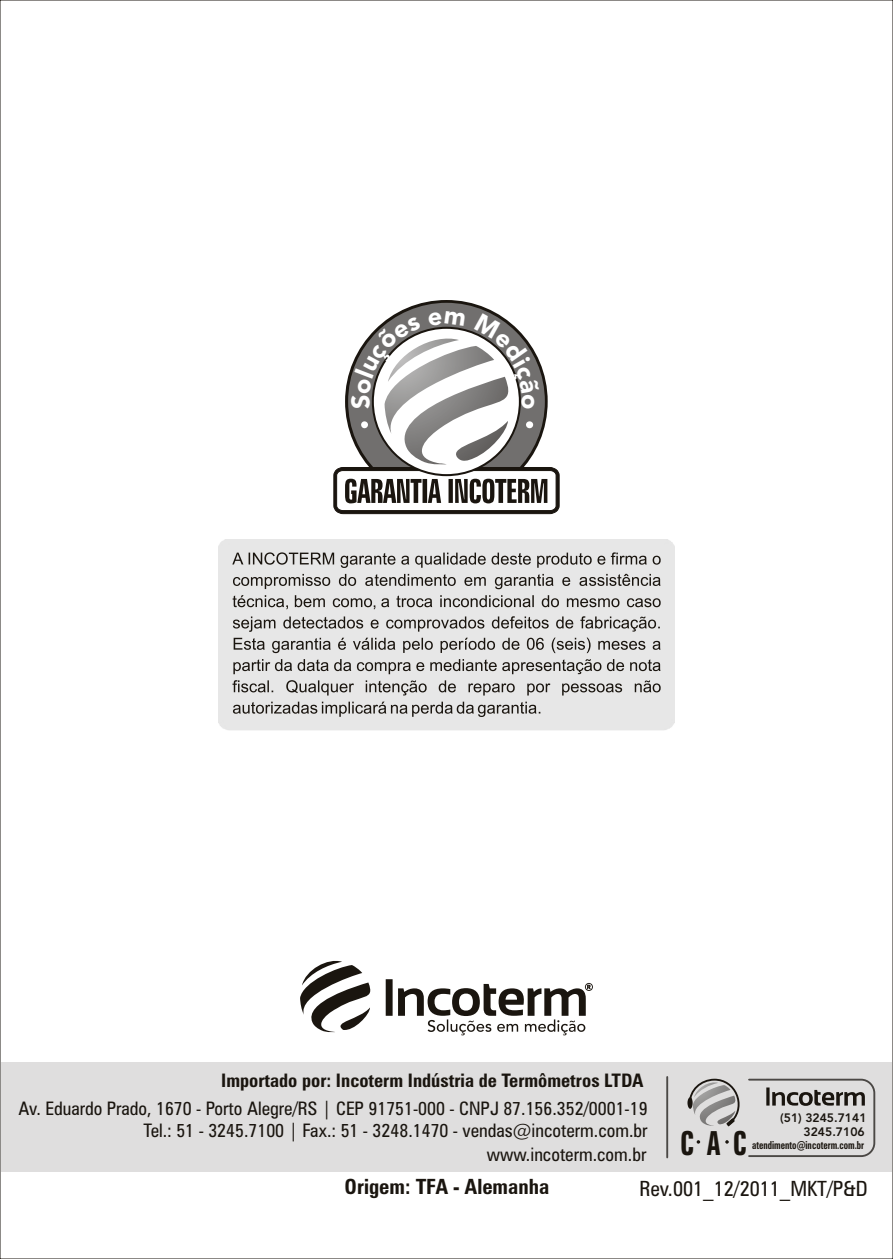
<style>
.page{position:relative;width:893px;height:1259px;background:#fff}
.page>*{position:absolute;margin:0;border:0;box-sizing:border-box;transform-origin:0 0}
.t1{font:700 extra-condensed 33.3px "Zurich BT";color:#1a150f;scale:.9 1}
.t2{font:900 25.2px "Avenir LT Std";color:#fff}
.t3{font:condensed 21px "Zurich BT";color:#1a150f}
.t4{font:700 condensed 21px "Zurich BT";color:#1a150f}
.t5{font:condensed 18.6px/22.2px "Zurich BT";color:#1a150f;text-align:right}
.t6{font:700 condensed 18.6px "Zurich BT";color:#1a150f}
.t7{font:800 12.3px/14.4px "Avenir LT Std";color:#1a150f;text-align:right}
.t8{font:700 condensed 11.1px "Zurich BT";color:#1a150f;scale:.8 1}
</style>
<div class="page">
<div style="left:1px;top:1062px;width:891px;height:110px;background:#dfdede"></div>
<hr style="left:666px;top:1077px;width:2px;height:80px;background:#4b4845">
<svg style="left:688px;top:1078px;width:188px;height:79px"></svg>
<svg style="left:232px;top:552px;width:429px;height:165px;background:#c7c6c5"></svg>
<svg style="left:386px;top:979px;width:207px;height:56px"></svg>
<svg style="left:300px;top:961px;width:71px;height:72px"></svg>
<svg style="left:333px;top:300px;width:227px;height:214px"></svg>
<h2 class="t2" style="left:350px;top:409px;width:16px;rotate:-90deg">S</h2>
<h2 class="t2" style="left:541px;top:394px;width:17px;rotate:90deg">o</h2>
<p class="t6" style="left:221px;top:1073px;width:424px">Importado por: Incoterm Indústria de Termômetros LTDA</p>
<p class="t5" style="left:19px;top:1098px;width:630px">Av. Eduardo Prado, 1670 - Porto Alegre/RS | CEP 91751-000 - CNPJ 87.156.352/0001-19<br>Tel.: 51 - 3245.7100 | Fax.: 51 - 3248.1470 - vendas@incoterm.com.br</p>
<p class="t5" style="left:487px;top:1144px;width:161px">www.incoterm.com.br</p>
<p class="t7" style="left:780px;top:1111px;width:88px">(51) 3245.7141<br>3245.7106</p>
<p class="t8" style="left:752px;top:1140px;width:142px">atendimento@incoterm.com.br</p>
<h1 class="t1" style="left:680px;top:1130px;width:76px">CAC</h1>
<p class="t4" style="left:345px;top:1178px;width:206px">Origem: TFA - Alemanha</p>
<p class="t3" style="left:640px;top:1180px;width:230px">Rev.001_12/2011_MKT/P&amp;D</p>
</div>
